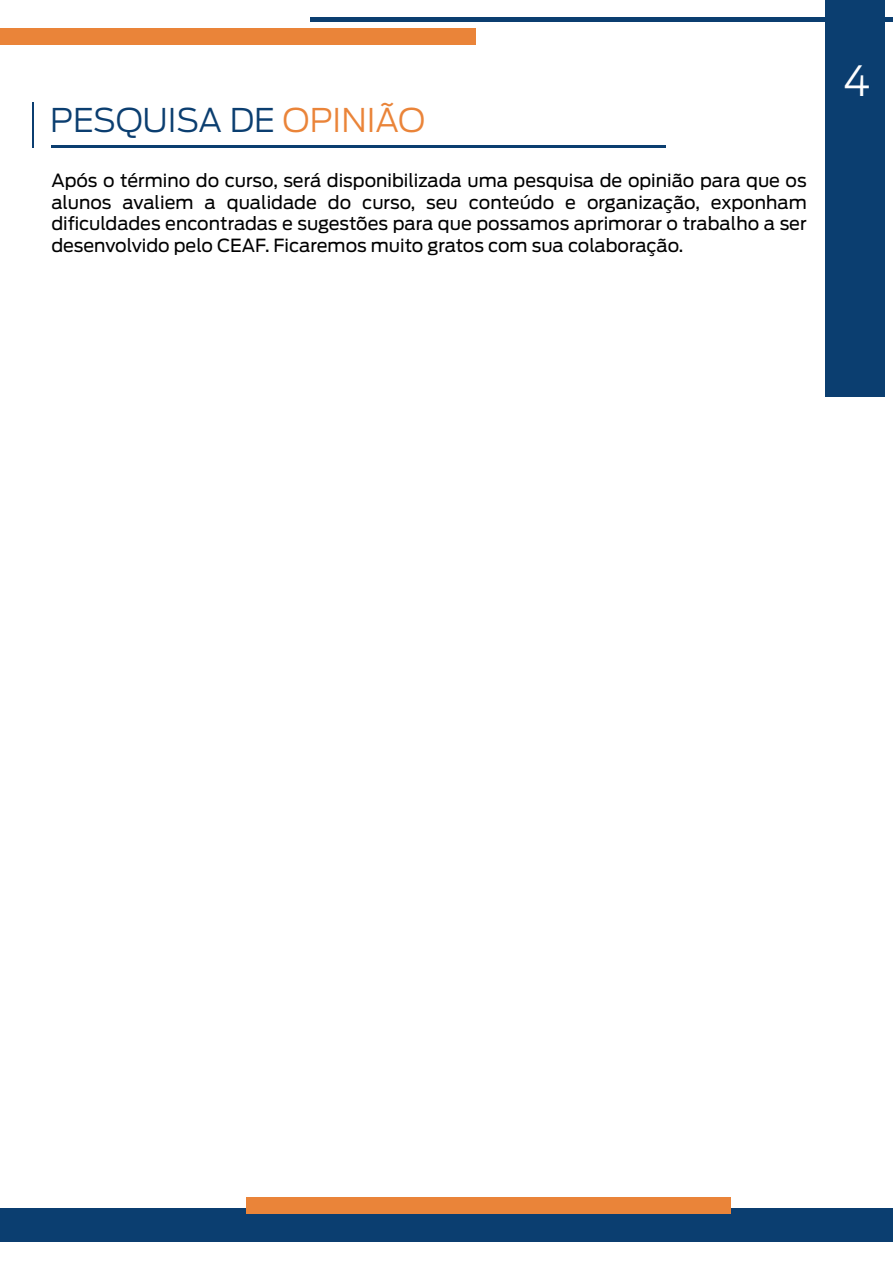
<style>
.page{position:relative;width:893px;height:1263px;background:#fff}
.page>*{position:absolute;margin:0;border:0;box-sizing:border-box;transform-origin:0 0}
.t1{font:300 41.4px "Antenna";color:#fff}
.t2{font:300 32.55px "Antenna";color:#0b3e70}
.t3{font:18px/21.6px "Antenna";color:#000;text-align:justify}
.s1{color:#ea8439}
</style>
<div class="page">
<div style="left:825px;top:0;width:59px;height:397px;background:#0b3e70"></div>
<div style="left:0;top:1208px;width:893px;height:34px;background:#0b3e70"></div>
<div style="left:0;top:29px;width:476px;height:16px;background:#ea8439"></div>
<div style="left:247px;top:1197px;width:484px;height:17px;background:#ea8439"></div>
<div style="left:311px;top:17px;width:582px;height:5px;background:#0b3e70"></div>
<hr style="left:32px;top:103px;width:1px;height:45px;background:#0b3e70">
<hr style="left:51px;top:145px;width:615px;height:3px;background:#0b3e70">
<h2 class="t2" style="left:50px;top:101px;width:376px">PESQUISA DE <span class="s1">OPINIÃO</span></h2>
<p class="t3" style="left:51px;top:170px;width:757px">Após o término do curso, será disponibilizada uma pesquisa de opinião para que os alunos avaliem a qualidade do curso, seu conteúdo e organização, exponham dificuldades encontradas e sugestões para que possamos aprimorar o trabalho a ser desenvolvido pelo CEAF. Ficaremos muito gratos com sua colaboração.</p>
<h1 class="t1" style="left:843px;top:57px;width:29px">4</h1>
</div>
